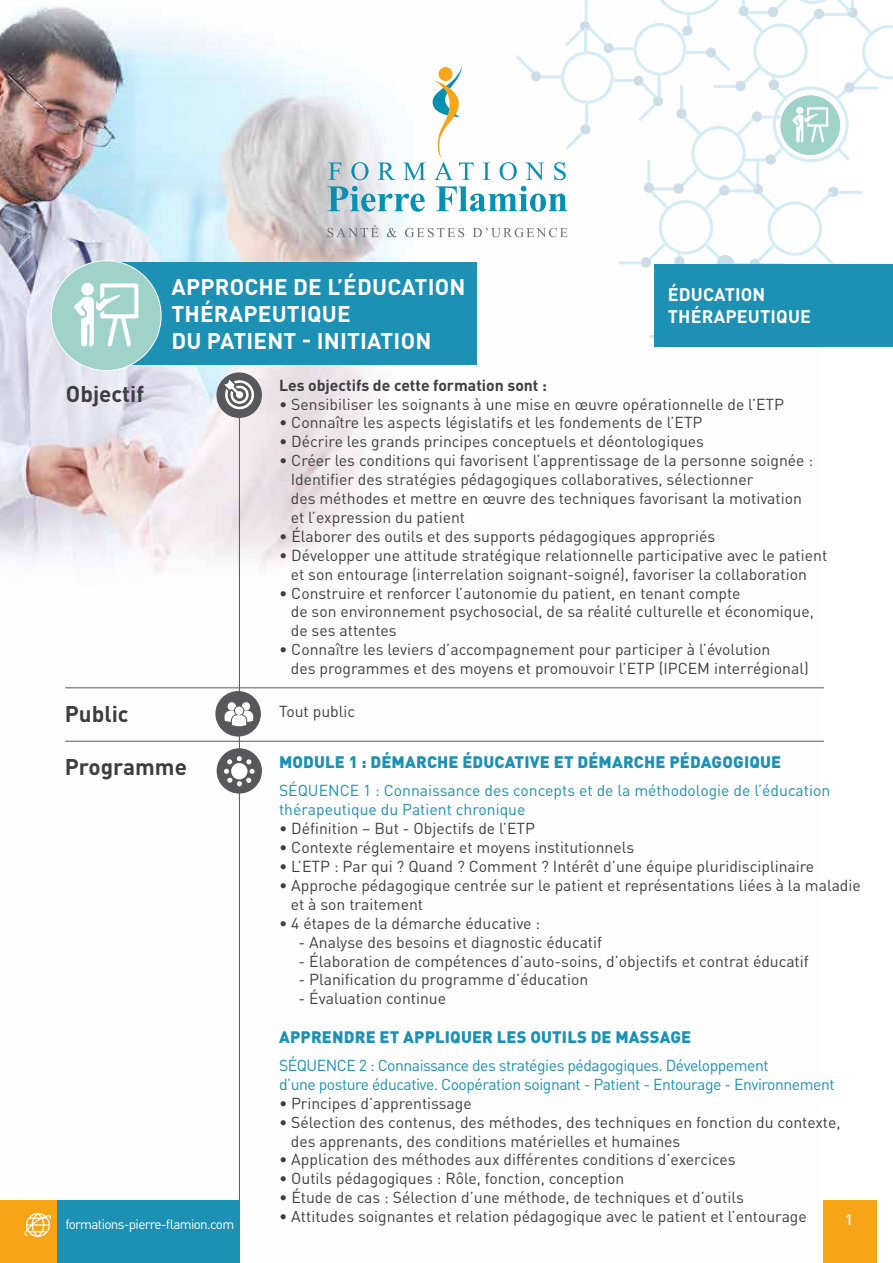
<style>
.page{position:relative;width:893px;height:1263px;background:#fff}
.page>*{position:absolute;margin:0;border:0;box-sizing:border-box;transform-origin:0 0}
.t1{font:700 22.5px/27px "DIN Pro";letter-spacing:.01em;color:#fff}
.t2{font:700 22.5px "DIN Pro";color:#3e3d40}
.t3{font:700 18px/21.6px "DIN Pro";letter-spacing:.01em;color:#fff}
.t4{font:900 16.5px "DIN Pro";letter-spacing:.01em;color:#1d91b3}
.t5{font:15.75px/18.9px "DIN Pro";color:#3e3d40}
.t6{font:15.75px/18.9px "DIN Pro";letter-spacing:-.03em;color:#1d91b3}
.t7{font:15.75px/18.9px "DIN Pro";color:#1d91b3}
.t8{font:700 15.75px "DIN Pro";color:#3e3d40}
.t9{font:500 15px "DIN Pro";color:#fff}
.t10{font:13.5px "DIN Pro";letter-spacing:-.05em;color:#fff}
</style>
<div class="page">
<img style="left:0;top:6px;width:821px;height:1194px">
<hr style="left:239px;top:404px;width:1px;height:859px;background:#58585a">
<hr style="left:65px;top:688px;width:759px;height:1px;background:#58585a">
<div style="left:216px;top:372px;width:46px;height:46px;background:#58585a;border-radius:50%"></div>
<svg style="left:224px;top:379px;width:31px;height:31px"></svg>
<hr style="left:65px;top:741px;width:759px;height:1px;background:#58585a">
<div style="left:215px;top:691px;width:46px;height:45px;background:#58585a;border-radius:50%"></div>
<svg style="left:225px;top:702px;width:28px;height:24px"></svg>
<div style="left:217px;top:748px;width:45px;height:45px;background:#58585a;border-radius:50%"></div>
<svg style="left:224px;top:756px;width:31px;height:30px"></svg>
<div style="left:116px;top:262px;width:360px;height:103px;background:#1d91b3"></div>
<div style="left:0;top:1200px;width:240px;height:63px;background:#f6a517"></div>
<div style="left:57px;top:1200px;width:183px;height:63px;background:#1d91b3"></div>
<div style="left:824px;top:1200px;width:53px;height:63px;background:#f6a517"></div>
<svg style="left:24px;top:1213px;width:27px;height:24px"></svg>
<div style="left:655px;top:264px;width:238px;height:83px;background:#1d91b3"></div>
<div style="left:51px;top:261px;width:110px;height:110px;background:#9fd3ca;border-radius:50%"></div>
<svg style="left:74px;top:283px;width:64px;height:64px"></svg>
<svg style="left:327px;top:0;width:566px;height:341px"></svg>
<h1 class="t2" style="left:66px;top:379px;width:80px">Objectif</h1>
<h1 class="t1" style="left:171px;top:273px;width:296px">APPROCHE DE L’ÉDUCATION<br>THÉRAPEUTIQUE<br>DU PATIENT - INITIATION</h1>
<p class="t3" style="left:668px;top:283px;width:145px">ÉDUCATION<br>THÉRAPEUTIQUE</p>
<p class="t8" style="left:279px;top:374px;width:269px">Les objectifs de cette formation sont :</p>
<p class="t5" style="left:279px;top:394px;width:507px">• Sensibiliser les soignants à une mise en œuvre opérationnelle de l’ETP</p>
<p class="t5" style="left:279px;top:413px;width:425px">• Connaître les aspects législatifs et les fondements de l’ETP</p>
<p class="t5" style="left:279px;top:432px;width:427px">• Décrire les grands principes conceptuels et déontologiques</p>
<p class="t5" style="left:291px;top:450px;width:524px;text-indent:-12px">• Créer les conditions qui favorisent l’apprentissage de la personne soignée :<br>Identifier des stratégies pédagogiques collaboratives, sélectionner<br>des méthodes et mettre en œuvre des techniques favorisant la motivation et l’expression du patient</p>
<p class="t5" style="left:279px;top:526px;width:438px">• Élaborer des outils et des supports pédagogiques appropriés</p>
<p class="t5" style="left:279px;top:545px;width:550px;text-align:center">• Développer une attitude stratégique relationnelle participative avec le patient et son entourage (interrelation soignant-soigné), favoriser la collaboration</p>
<p class="t5" style="left:291px;top:583px;width:525px;text-indent:-12px">• Construire et renforcer l’autonomie du patient, en tenant compte<br>de son environnement psychosocial, de sa réalité culturelle et économique, de ses attentes</p>
<p class="t5" style="left:291px;top:639px;width:519px;text-indent:-12px">• Connaître les leviers d’accompagnement pour participer à l’évolution<br>des programmes et des moyens et promouvoir l’ETP (IPCEM interrégional)</p>
<h1 class="t2" style="left:65px;top:699px;width:65px">Public</h1>
<h1 class="t2" style="left:65px;top:751px;width:124px">Programme</h1>
<p class="t5" style="left:279px;top:702px;width:78px">Tout public</p>
<p class="t4" style="left:279px;top:751px;width:504px">MODULE 1 : DÉMARCHE ÉDUCATIVE ET DÉMARCHE PÉDAGOGIQUE</p>
<p class="t7" style="left:279px;top:781px;width:553px">SÉQUENCE 1 : Connaissance des concepts et de la méthodologie de l’éducation thérapeutique du Patient chronique</p>
<p class="t5" style="left:279px;top:818px;width:258px">• Définition – But - Objectifs de l’ETP</p>
<p class="t5" style="left:279px;top:837px;width:357px">• Contexte réglementaire et moyens institutionnels</p>
<p class="t5" style="left:279px;top:856px;width:537px">• L’ETP : Par qui ? Quand ? Comment ? Intérêt d’une équipe pluridisciplinaire</p>
<p class="t5" style="left:291px;top:875px;width:572px;text-indent:-12px">• Approche pédagogique centrée sur le patient et représentations liées à la maladie et à son traitement</p>
<p class="t5" style="left:279px;top:913px;width:263px">• 4 étapes de la démarche éducative :</p>
<p class="t5" style="left:299px;top:932px;width:305px">- Analyse des besoins et diagnostic éducatif</p>
<p class="t5" style="left:299px;top:951px;width:512px">- Élaboration de compétences d’auto-soins, d’objectifs et contrat éducatif</p>
<p class="t5" style="left:299px;top:970px;width:291px">- Planification du programme d’éducation</p>
<p class="t5" style="left:299px;top:988px;width:149px">- Évaluation continue</p>
<p class="t4" style="left:279px;top:1026px;width:414px">APPRENDRE ET APPLIQUER LES OUTILS DE MASSAGE</p>
<p class="t6" style="left:279px;top:1055px;width:557px">SÉQUENCE 2 : Connaissance des stratégies pédagogiques. Développement<br>d’une posture éducative. Coopération soignant - Patient - Entourage - Environnement</p>
<p class="t5" style="left:279px;top:1093px;width:194px">• Principes d’apprentissage</p>
<p class="t5" style="left:291px;top:1112px;width:551px;text-indent:-12px">• Sélection des contenus, des méthodes, des techniques en fonction du contexte, des apprenants, des conditions matérielles et humaines</p>
<p class="t5" style="left:279px;top:1150px;width:458px">• Application des méthodes aux différentes conditions d’exercices</p>
<p class="t5" style="left:279px;top:1168px;width:347px">• Outils pédagogiques : Rôle, fonction, conception</p>
<p class="t5" style="left:279px;top:1187px;width:466px">• Étude de cas : Sélection d’une méthode, de techniques et d’outils</p>
<p class="t5" style="left:279px;top:1206px;width:529px">• Attitudes soignantes et relation pédagogique avec le patient et l’entourage</p>
<p class="t10" style="left:65px;top:1214px;width:170px">formations-pierre-flamion.com</p>
<p class="t9" style="left:845px;top:1209px;width:9px">1</p>
</div>
